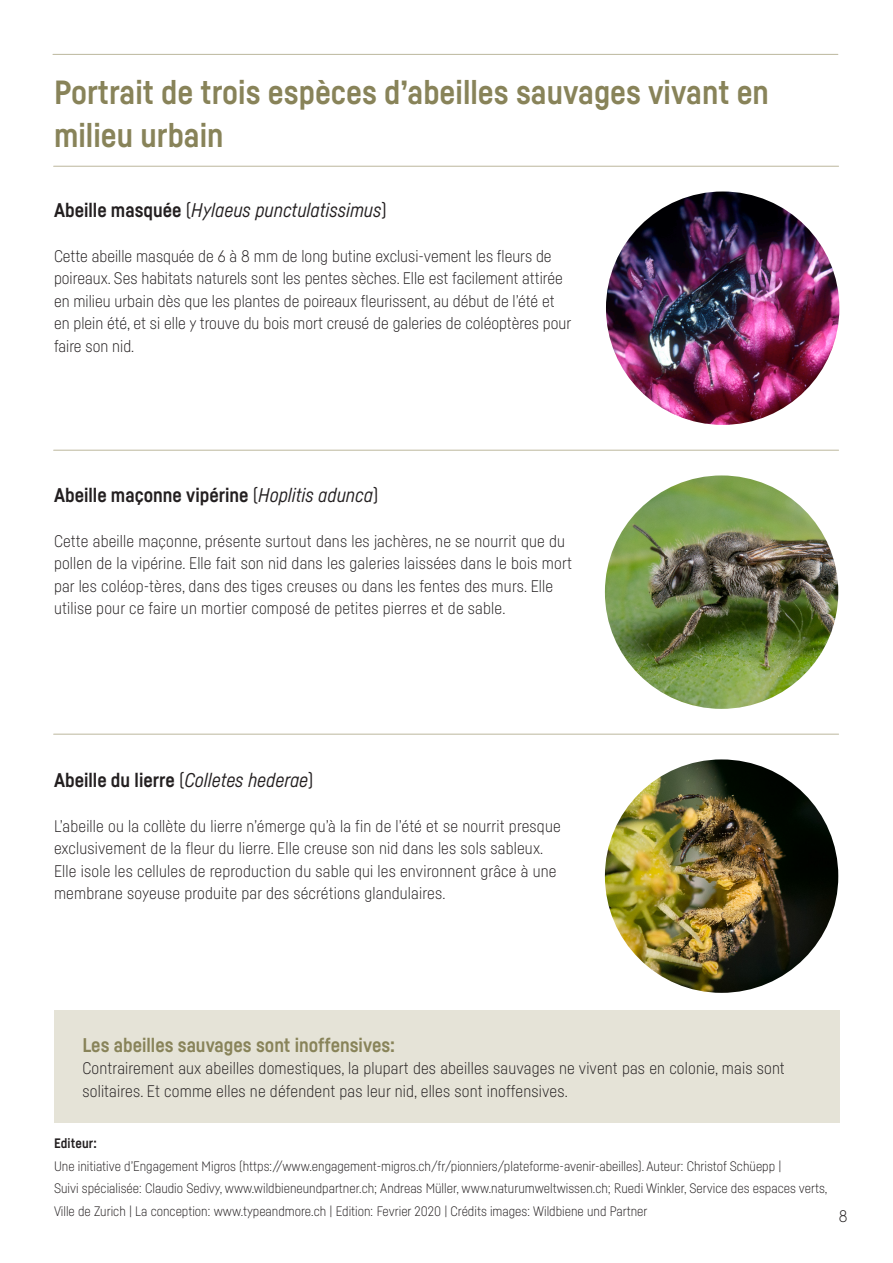
<style>
.page{position:relative;width:893px;height:1263px;background:#fff}
.page>*{position:absolute;margin:0;border:0;box-sizing:border-box;transform-origin:0 0}
.t1{font:700 33px/43.5px "Fabrikat";color:#888359}
.t2{font:700 19.5px "Fabrikat";color:#231f20}
.t3{font:italic 19.5px "Fabrikat";color:#231f20}
.t4{font:700 19.5px "Fabrikat";color:#888359}
.t5{font:300 16.5px/22.5px "Fabrikat";letter-spacing:.01em;color:#231f20}
.t6{font:300 13.5px/22.5px "Fabrikat";color:#231f20}
.s1{font-weight:700;font-style:normal}
.s2{font-style:normal}
.s3{font-weight:400}
.s4{font-weight:400;font-style:italic}
.s5{font-weight:700}
</style>
<div class="page">
<div style="left:54px;top:1011px;width:785px;height:112px;background:#e5e3d7"></div>
<hr style="left:54px;top:166px;width:785px;height:1px;background:#bcb79d">
<hr style="left:54px;top:450px;width:785px;height:1px;background:#bcb79d">
<hr style="left:54px;top:734px;width:785px;height:1px;background:#bcb79d">
<hr style="left:53px;top:54px;width:785px;height:1px;background:#bcb79d">
<img style="left:606px;top:191px;width:233px;height:234px;border-radius:117px">
<img style="left:605px;top:475px;width:233px;height:234px;border-radius:117px">
<img style="left:605px;top:759px;width:233px;height:234px;border-radius:117px">
<p class="t1" style="left:54px;top:70px;width:716px">Portrait de trois espèces d’abeilles sauvages vivant en milieu urbain</p>
<p class="t3" style="left:54px;top:198px;width:334px"><span class="s1">Abeille masquée</span> <span class="s2">(</span>Hylaeus punctulatissimus<span class="s2">)</span></p>
<p class="t5" style="left:54px;top:244px;width:519px">Cette abeille masquée de 6 à 8 mm de long butine exclusi-vement les fleurs de poireaux. Ses habitats naturels sont les pentes sèches. Elle est facilement attirée en milieu urbain dès que les plantes de poireaux fleurissent, au début de l’été et en plein été, et si elle y trouve du bois mort creusé de galeries de coléoptères pour faire son nid.</p>
<p class="t2" style="left:54px;top:483px;width:326px">Abeille maçonne vipérine <span class="s3">(</span><span class="s4">Hoplitis adunca</span><span class="s3">)</span></p>
<p class="t5" style="left:54px;top:529px;width:519px">Cette abeille maçonne, présente surtout dans les jachères, ne se nourrit que du pollen de la vipérine. Elle fait son nid dans les galeries laissées dans le bois mort par les coléop-tères, dans des tiges creuses ou dans les fentes des murs. Elle utilise pour ce faire un mortier composé de petites pierres et de sable.</p>
<p class="t2" style="left:54px;top:768px;width:261px">Abeille du lierre <span class="s3">(</span><span class="s4">Colletes hederae</span><span class="s3">)</span></p>
<p class="t5" style="left:54px;top:814px;width:508px">L’abeille ou la collète du lierre n’émerge qu’à la fin de l’été et se nourrit presque exclusivement de la fleur du lierre. Elle creuse son nid dans les sols sableux.<br>Elle isole les cellules de reproduction du sable qui les environnent grâce à une membrane soyeuse produite par des sécrétions glandulaires.</p>
<p class="t4" style="left:82px;top:1033px;width:314px">Les abeilles sauvages sont inoffensives:</p>
<p class="t5" style="left:82px;top:1057px;width:704px">Contrairement aux abeilles domestiques, la plupart des abeilles sauvages ne vivent pas en colonie, mais sont solitaires. Et comme elles ne défendent pas leur nid, elles sont inoffensives.</p>
<p class="t6" style="left:54px;top:1132px;width:775px"><span class="s5">Editeur:<br></span>Une initiative d’Engagement Migros (https://www.engagement-migros.ch/fr/pionniers/plateforme-avenir-abeilles). Auteur: Christof Schüepp |<br>Suivi spécialisée: Claudio Sedivy, www.wildbieneundpartner.ch; Andreas Müller, www.naturumweltwissen.ch; Ruedi Winkler, Service des espaces verts, Ville de Zurich | La conception: www.typeandmore.ch | Edition: Fevrier 2020 | Crédits images: Wildbiene und Partner</p>
<p class="t5" style="left:839px;top:1205px;width:10px">8</p>
</div>
